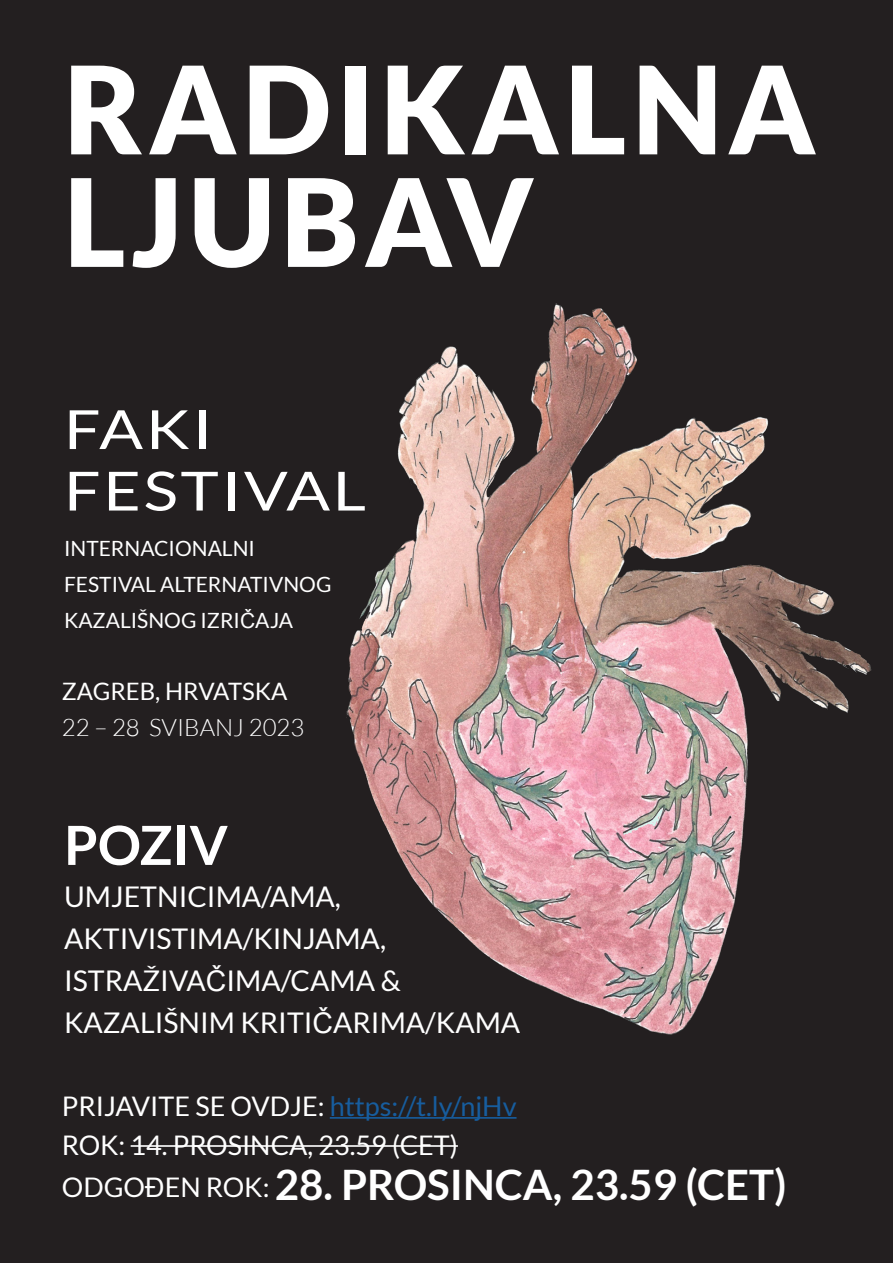
<style>
.page{position:relative;width:893px;height:1263px;background:#231f20}
.page>*{position:absolute;margin:0;border:0;box-sizing:border-box;transform-origin:0 0}
.t1{font:900 121.8px "Lato";letter-spacing:.05em;color:#fff}
.t2{font:54px/61.5px "Lato";letter-spacing:.04em;color:#fff;scale:1.2 1}
.t3{font:700 54px "Lato";color:#fff}
.t4{font:700 42px "Lato";color:#fff}
.t5{font:28.5px/42px "Lato";color:#fff}
.t6{font:27px "Lato";color:#fff}
.t7{font:300 24px "Lato";color:#fff}
.t8{font:24px "Lato";color:#fff}
.t9{font:21px/36px "Lato";color:#fff}
.s1{font-family:"Arial"}
.s2{color:#175d9e}
.s3{font-weight:400;font-size:27px}
.s4{font-family:"Arial";font-weight:400;font-size:27px}
</style>
<div class="page">
<img style="left:329px;top:303px;width:543px;height:816px">
<hr style="left:330px;top:1117px;width:186px;height:2px;background:#175d9e">
<hr style="left:131px;top:1145px;width:327px;height:2px;background:#fff">
<p class="t1" style="left:64px;top:38px;width:753px">RADIKALNA</p>
<p class="t1" style="left:64px;top:151px;width:471px">LJUBAV</p>
<p class="t2" style="left:64px;top:398px;width:253px">FAKI<br>FESTIVAL</p>
<p class="t9" style="left:64px;top:530px;width:193px">INTERNACIONALNI</p>
<p class="t9" style="left:64px;top:566px;width:269px">FESTIVAL ALTERNATIVNOG<br>KAZALIŠNOG IZRI<span class="s1">Č</span>AJA</p>
<p class="t8" style="left:62px;top:678px;width:227px">ZAGREB, HRVATSKA</p>
<p class="t7" style="left:62px;top:715px;width:244px">22 – 28 SVIBANJ 2023</p>
<p class="t3" style="left:64px;top:814px;width:165px">POZIV</p>
<p class="t5" style="left:64px;top:875px;width:278px">UMJETNICIMA/AMA,</p>
<p class="t5" style="left:64px;top:917px;width:338px">AKTIVISTIMA/KINJAMA,<br>ISTRAŽIVA<span class="s1">Č</span>IMA/CAMA &amp;</p>
<p class="t5" style="left:64px;top:1001px;width:458px">KAZALIŠNIM KRITI<span class="s1">Č</span>ARIMA/KAMA</p>
<p class="t6" style="left:62px;top:1091px;width:456px">PRIJAVITE SE OVDJE: <span class="s2">https://t.ly/njHv</span></p>
<p class="t6" style="left:62px;top:1130px;width:397px">ROK: 14. PROSINCA, 23.59 (CET)</p>
<p class="t4" style="left:62px;top:1160px;width:726px"><span class="s3">ODGO</span><span class="s4">Đ</span><span class="s3">EN ROK:</span> 28. PROSINCA, 23.59 (CET)</p>
</div>
